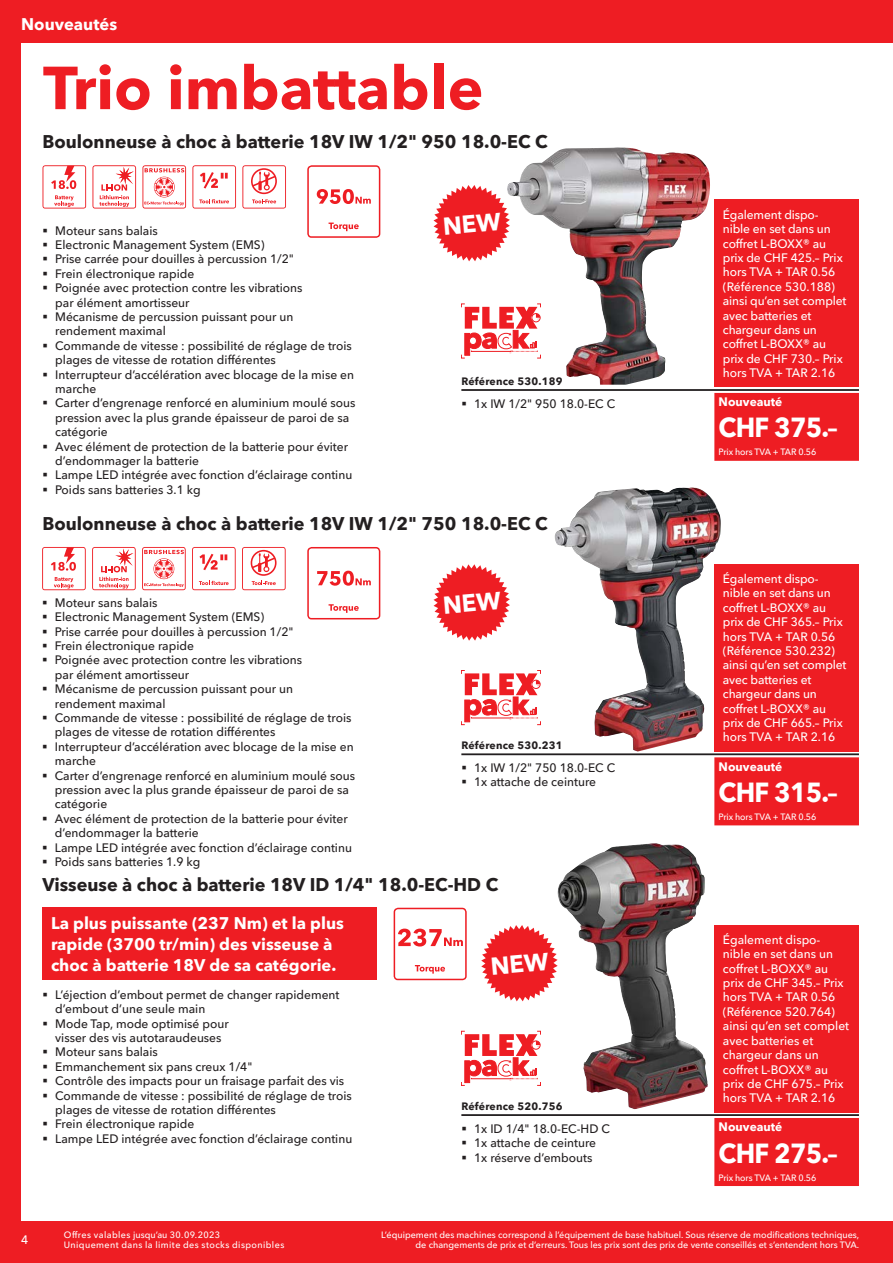
<style>
.page{position:relative;width:893px;height:1263px;background:#ee1d23}
.page>*{position:absolute;margin:0;border:0;box-sizing:border-box;transform-origin:0 0}
._2022_Headline_40{font:700 60px "Avenir Next W1 G";color:#ee1d23}
._2022_Preis{font:700 27px "Avenir Next W1 G";letter-spacing:-.03em;color:#fff;scale:.95 1}
._2022_Produktbezeich{font:700 18px "Avenir Next W1 G";color:#231f20}
._2022_Produktbezeich-2{font:700 16.5px/21px "Avenir Next W1 G";color:#fff}
._2022_Rubrik___Kopfz{font:700 16.5px "Avenir Next W1 G";color:#fff}
.t1{font:500 12px/14.4px "Avenir Next W1 G";color:#231f20}
._2022_Text_8{font:500 12px/14.4px "Avenir Next W1 G";letter-spacing:-.01em;color:#fff}
._2022_Aktions-Nr{font:700 12px "Avenir Next W1 G";color:#fff}
._2022_Bestell-Nr__7{font:700 10.5px "Avenir Next W1 G";letter-spacing:.02em;color:#231f20}
._2022_MwSt{font:500 9px/10.8px "Avenir Next W1 G";color:#fff;text-align:right}
._2022_MwSt-2{font:500 9px/10.8px "Avenir Next W1 G";letter-spacing:.045em;color:#fff}
</style>
<div class="page">
<div style="left:21px;top:43px;width:872px;height:1177px;background:#fff"></div>
<hr style="left:461px;top:389px;width:398px;height:2px;background:#231f20">
<hr style="left:461px;top:753px;width:398px;height:2px;background:#231f20">
<div style="left:714px;top:757px;width:145px;height:68px;background:#ee1d23"></div>
<img style="left:508px;top:147px;width:157px;height:238px">
<img style="left:554px;top:487px;width:150px;height:264px">
<hr style="left:461px;top:1114px;width:398px;height:2px;background:#231f20">
<img style="left:557px;top:843px;width:151px;height:266px">
<div style="left:43px;top:908px;width:334px;height:72px;background:#ee1d23"></div>
<div style="left:714px;top:925px;width:145px;height:187px;background:#ee1d23"></div>
<svg style="left:461px;top:1031px;width:80px;height:55px"></svg>
<div style="left:714px;top:1118px;width:145px;height:68px;background:#ee1d23"></div>
<svg style="left:43px;top:165px;width:43px;height:44px"></svg>
<svg style="left:92px;top:165px;width:44px;height:44px"></svg>
<svg style="left:142px;top:165px;width:44px;height:44px"></svg>
<svg style="left:192px;top:165px;width:44px;height:44px"></svg>
<svg style="left:242px;top:165px;width:44px;height:44px"></svg>
<svg style="left:307px;top:165px;width:73px;height:73px"></svg>
<div style="left:714px;top:200px;width:145px;height:187px;background:#ee1d23"></div>
<svg style="left:461px;top:670px;width:80px;height:55px"></svg>
<svg style="left:461px;top:304px;width:80px;height:54px"></svg>
<svg style="left:42px;top:547px;width:44px;height:43px"></svg>
<svg style="left:92px;top:547px;width:44px;height:43px"></svg>
<svg style="left:142px;top:547px;width:44px;height:43px"></svg>
<svg style="left:192px;top:547px;width:44px;height:43px"></svg>
<svg style="left:242px;top:547px;width:44px;height:43px"></svg>
<svg style="left:307px;top:547px;width:73px;height:72px"></svg>
<div style="left:714px;top:564px;width:145px;height:187px;background:#ee1d23"></div>
<svg style="left:394px;top:908px;width:73px;height:72px"></svg>
<div style="left:714px;top:393px;width:145px;height:68px;background:#ee1d23"></div>
<svg style="left:481px;top:925px;width:77px;height:76px"></svg>
<svg style="left:433px;top:185px;width:77px;height:76px"></svg>
<svg style="left:433px;top:564px;width:77px;height:77px"></svg>
<p class="_2022_Rubrik___Kopfz" style="left:21px;top:11px;width:97px">Nouveautés</p>
<p class="_2022_Headline_40" style="left:43px;top:40px;width:442px">Trio imbattable</p>
<p class="_2022_Produktbezeich" style="left:43px;top:128px;width:507px">Boulonneuse à choc à batterie 18V IW 1/2" 950 18.0-EC C</p>
<p class="t1" style="left:55px;top:222px;width:104px">Moteur sans balais</p>
<p class="t1" style="left:55px;top:237px;width:211px">Electronic Management System (EMS)</p>
<p class="t1" style="left:55px;top:251px;width:240px">Prise carrée pour douilles à percussion 1/2"</p>
<p class="t1" style="left:55px;top:265px;width:141px">Frein électronique rapide</p>
<p class="t1" style="left:55px;top:280px;width:249px">Poignée avec protection contre les vibrations par élément amortisseur</p>
<p class="t1" style="left:55px;top:309px;width:240px">Mécanisme de percussion puissant pour un rendement maximal</p>
<p class="t1" style="left:55px;top:337px;width:298px">Commande de vitesse : possibilité de réglage de trois plages de vitesse de rotation différentes</p>
<p class="t1" style="left:55px;top:366px;width:300px">Interrupteur d’accélération avec blocage de la mise en marche</p>
<p class="t1" style="left:55px;top:395px;width:302px">Carter d’engrenage renforcé en aluminium moulé sous pression avec la plus grande épaisseur de paroi de sa catégorie</p>
<p class="t1" style="left:55px;top:438px;width:294px">Avec élément de protection de la batterie pour éviter d’endommager la batterie</p>
<p class="t1" style="left:55px;top:467px;width:299px">Lampe LED intégrée avec fonction d’éclairage continu</p>
<p class="t1" style="left:55px;top:481px;width:147px">Poids sans batteries 3.1 kg</p>
<p class="_2022_Produktbezeich" style="left:43px;top:509px;width:507px">Boulonneuse à choc à batterie 18V IW 1/2" 750 18.0-EC C</p>
<p class="_2022_Bestell-Nr__7" style="left:461px;top:373px;width:103px">Référence 530.189</p>
<p class="t1" style="left:474px;top:395px;width:143px">1x IW 1/2" 950 18.0-EC C</p>
<p class="t1" style="left:55px;top:594px;width:104px">Moteur sans balais</p>
<p class="t1" style="left:55px;top:609px;width:211px">Electronic Management System (EMS)</p>
<p class="t1" style="left:55px;top:623px;width:240px">Prise carrée pour douilles à percussion 1/2"</p>
<p class="t1" style="left:55px;top:637px;width:141px">Frein électronique rapide</p>
<p class="t1" style="left:55px;top:652px;width:249px">Poignée avec protection contre les vibrations par élément amortisseur</p>
<p class="t1" style="left:55px;top:681px;width:240px">Mécanisme de percussion puissant pour un rendement maximal</p>
<p class="t1" style="left:55px;top:709px;width:298px">Commande de vitesse : possibilité de réglage de trois plages de vitesse de rotation différentes</p>
<p class="t1" style="left:55px;top:738px;width:300px">Interrupteur d’accélération avec blocage de la mise en marche</p>
<p class="t1" style="left:55px;top:767px;width:302px">Carter d’engrenage renforcé en aluminium moulé sous pression avec la plus grande épaisseur de paroi de sa catégorie</p>
<p class="t1" style="left:55px;top:810px;width:294px">Avec élément de protection de la batterie pour éviter d’endommager la batterie</p>
<p class="t1" style="left:55px;top:839px;width:299px">Lampe LED intégrée avec fonction d’éclairage continu</p>
<p class="t1" style="left:55px;top:853px;width:147px">Poids sans batteries 1.9 kg</p>
<p class="_2022_Bestell-Nr__7" style="left:461px;top:737px;width:103px">Référence 530.231</p>
<p class="t1" style="left:474px;top:759px;width:143px">1x IW 1/2" 750 18.0-EC C</p>
<p class="t1" style="left:474px;top:774px;width:124px">1x attache de ceinture</p>
<p class="_2022_Produktbezeich" style="left:43px;top:870px;width:457px">Visseuse à choc à batterie 18V ID 1/4" 18.0-EC-HD C</p>
<p class="_2022_Produktbezeich-2" style="left:51px;top:911px;width:294px">La plus puissante (237 Nm) et la plus rapide (3700 tr/min) des visseuse à choc à batterie 18V de sa catégorie.</p>
<p class="t1" style="left:55px;top:986px;width:286px">L’éjection d’embout permet de changer rapidement d’embout d’une seule main</p>
<p class="t1" style="left:55px;top:1015px;width:175px">Mode Tap, mode optimisé pour visser des vis autotaraudeuses</p>
<p class="t1" style="left:55px;top:1044px;width:104px">Moteur sans balais</p>
<p class="t1" style="left:55px;top:1058px;width:199px">Emmanchement six pans creux 1/4"</p>
<p class="t1" style="left:55px;top:1073px;width:291px">Contrôle des impacts pour un fraisage parfait des vis</p>
<p class="t1" style="left:55px;top:1087px;width:298px">Commande de vitesse : possibilité de réglage de trois plages de vitesse de rotation différentes</p>
<p class="t1" style="left:55px;top:1116px;width:141px">Frein électronique rapide</p>
<p class="t1" style="left:55px;top:1130px;width:299px">Lampe LED intégrée avec fonction d’éclairage continu</p>
<p class="_2022_Bestell-Nr__7" style="left:461px;top:1098px;width:103px">Référence 520.756</p>
<p class="t1" style="left:474px;top:1120px;width:137px">1x ID 1/4" 18.0-EC-HD C</p>
<p class="t1" style="left:474px;top:1135px;width:124px">1x attache de ceinture</p>
<p class="t1" style="left:474px;top:1149px;width:120px">1x réserve d’embouts</p>
<p class="_2022_Text_8" style="left:723px;top:206px;width:125px">Également dispo&shy;nible en set dans un coffret L-BOXX® au prix de CHF 425.– Prix hors TVA + TAR 0.56 (Référence 530.188) ainsi qu’en set complet avec batteries et chargeur dans un coffret L-BOXX® au prix de CHF 730.– Prix hors TVA + TAR 2.16</p>
<p class="_2022_Aktions-Nr" style="left:719px;top:392px;width:65px">Nouveauté</p>
<p class="_2022_Preis" style="left:719px;top:406px;width:127px">CHF 375.–</p>
<p class="_2022_MwSt" style="left:719px;top:446px;width:99px">Prix hors TVA + TAR 0.56</p>
<p class="_2022_Text_8" style="left:723px;top:570px;width:125px">Également dispo&shy;nible en set dans un coffret L-BOXX® au prix de CHF 365.– Prix hors TVA + TAR 0.56 (Référence 530.232) ainsi qu’en set complet avec batteries et chargeur dans un coffret L-BOXX® au prix de CHF 665.– Prix hors TVA + TAR 2.16</p>
<p class="_2022_Aktions-Nr" style="left:719px;top:757px;width:65px">Nouveauté</p>
<p class="_2022_Preis" style="left:719px;top:771px;width:127px">CHF 315.–</p>
<p class="_2022_MwSt" style="left:719px;top:810px;width:99px">Prix hors TVA + TAR 0.56</p>
<p class="_2022_Text_8" style="left:723px;top:931px;width:128px">Également dispo&shy;nible en set dans un coffret L-BOXX® au prix de CHF 345.– Prix hors TVA + TAR 0.56 (Référence 520.764) ainsi qu’en set complet avec batteries et chargeur dans un coffret L-BOXX® au prix de CHF 675.– Prix hors TVA + TAR 2.16</p>
<p class="_2022_Aktions-Nr" style="left:719px;top:1118px;width:65px">Nouveauté</p>
<p class="_2022_Preis" style="left:719px;top:1131px;width:127px">CHF 275.–</p>
<p class="_2022_MwSt" style="left:719px;top:1171px;width:99px">Prix hors TVA + TAR 0.56</p>
<p class="_2022_Text_8" style="left:21px;top:1231px;width:9px">4</p>
<p class="_2022_MwSt-2" style="left:64px;top:1228px;width:222px">Offres valables jusqu’au 30.09.2023<br>Uniquement dans la limite des stocks disponibles</p>
<p class="_2022_MwSt" style="left:381px;top:1228px;width:480px">L’équipement des machines correspond à l’équipement de base habituel. Sous réserve de modifications techniques, de changements de prix et d’erreurs. Tous les prix sont des prix de vente conseillés et s’entendent hors TVA.</p>
</div>
